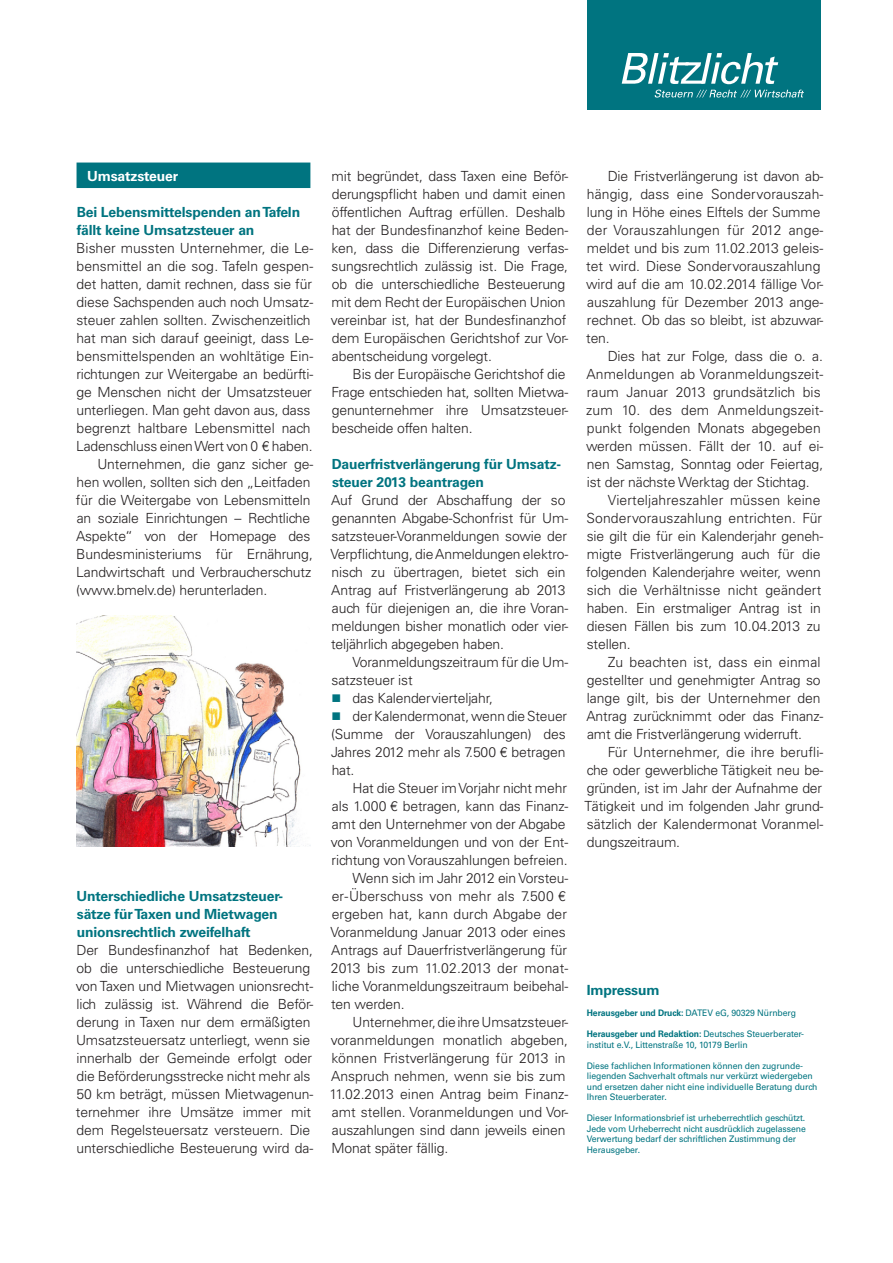
<style>
.page{position:relative;width:893px;height:1263px;background:#fff}
.page>*{position:absolute;margin:0;border:0;box-sizing:border-box;transform-origin:0 0}
.Grundtext{font:300 13.95px/18px "Univers LT Std";letter-spacing:-.01em;color:#231f20}
.Überschrift{font:700 13.95px/18px "Univers LT Std";letter-spacing:-.01em;color:#007480}
.Rubrikbalken{font:700 13.95px "Univers LT Std";letter-spacing:-.01em;color:#fff}
.t1{font:9px/10.5px "Univers LT Std";letter-spacing:-.01em;color:#007480;scale:.96 1}
.s1{font-weight:700}
</style>
<div class="page">
<div style="left:587px;top:0;width:234px;height:110px;background:#007480"></div>
<svg style="left:622px;top:53px;width:156px;height:31px"></svg>
<svg style="left:655px;top:90px;width:149px;height:8px"></svg>
<div style="left:77px;top:163px;width:233px;height:25px;background:#007480"></div>
<img style="left:77px;top:615px;width:233px;height:232px">
<p class="Rubrikbalken" style="left:87px;top:167px;width:93px">Umsatzsteuer</p>
<p class="Überschrift" style="left:77px;top:203px;width:225px">Bei Lebensmittelspenden an Tafeln fällt keine Umsatzsteuer an</p>
<p class="Grundtext" style="left:76px;top:239px;width:238px">Bisher mussten Unternehmer, die Le-</p>
<p class="Grundtext" style="left:77px;top:257px;width:238px">bensmittel an die sog. Tafeln gespen-</p>
<p class="Grundtext" style="left:77px;top:275px;width:237px">det hatten, damit rechnen, dass sie für</p>
<p class="Grundtext" style="left:77px;top:293px;width:238px">diese Sachspenden auch noch Umsatz-</p>
<p class="Grundtext" style="left:76px;top:311px;width:235px">steuer zahlen sollten. Zwischenzeitlich</p>
<p class="Grundtext" style="left:77px;top:329px;width:238px">hat man sich darauf geeinigt, dass Le-</p>
<p class="Grundtext" style="left:77px;top:347px;width:238px">bensmittelspenden an wohltätige Ein-</p>
<p class="Grundtext" style="left:76px;top:365px;width:238px">richtungen zur Weitergabe an bedürfti-</p>
<p class="Grundtext" style="left:77px;top:383px;width:237px">ge Menschen nicht der Umsatzsteuer</p>
<p class="Grundtext" style="left:76px;top:401px;width:236px">unterliegen. Man geht davon aus, dass</p>
<p class="Grundtext" style="left:77px;top:419px;width:235px">begrenzt haltbare Lebensmittel nach</p>
<p class="Grundtext" style="left:76px;top:437px;width:238px">Ladenschluss einen Wert von 0 € haben.</p>
<p class="Grundtext" style="left:97px;top:455px;width:217px">Unternehmen, die ganz sicher ge-</p>
<p class="Grundtext" style="left:77px;top:473px;width:235px">hen wollen, sollten sich den „Leitfaden</p>
<p class="Grundtext" style="left:76px;top:491px;width:236px">für die Weitergabe von Lebensmitteln</p>
<p class="Grundtext" style="left:77px;top:509px;width:235px">an soziale Einrichtungen – Rechtliche</p>
<p class="Grundtext" style="left:76px;top:527px;width:236px">Aspekte“ von der Homepage des</p>
<p class="Grundtext" style="left:76px;top:545px;width:238px">Bundesministeriums für Ernährung,</p>
<p class="Grundtext" style="left:76px;top:563px;width:237px">Landwirtschaft und Verbraucherschutz</p>
<p class="Grundtext" style="left:76px;top:581px;width:193px">(www.bmelv.de) herunterladen.</p>
<p class="Überschrift" style="left:76px;top:887px;width:208px">Unterschiedliche Umsatzsteuer&shy;sätze für Taxen und Mietwagen unionsrechtlich zweifelhaft</p>
<p class="Grundtext" style="left:76px;top:941px;width:239px">Der Bundesfinanzhof hat Bedenken, ob die unterschiedliche Besteuerung von Taxen und Mietwagen unionsrecht&shy;lich zulässig ist. Während die Beför&shy;derung in Taxen nur dem ermäßigten Umsatzsteuersatz unterliegt, wenn sie innerhalb der Gemeinde erfolgt oder die Beförderungsstrecke nicht mehr als 50 km beträgt, müssen Mietwagenun&shy;ternehmer ihre Umsätze immer mit dem Regelsteuersatz versteuern. Die unterschiedliche Besteuerung wird da-</p>
<p class="Grundtext" style="left:331px;top:167px;width:239px">mit begründet, dass Taxen eine Beför&shy;derungspflicht haben und damit einen öffentlichen Auftrag erfüllen. Deshalb hat der Bundesfinanzhof keine Beden&shy;ken, dass die Differenzierung verfas&shy;sungsrechtlich zulässig ist. Die Frage, ob die unterschiedliche Besteuerung mit dem Recht der Europäischen Union vereinbar ist, hat der Bundesfinanzhof dem Europäischen Gerichtshof zur Vor&shy;abentscheidung vorgelegt.</p>
<p class="Grundtext" style="left:331px;top:365px;width:238px;text-indent:21px">Bis der Europäische Gerichtshof die Frage entschieden hat, sollten Mietwa&shy;genunternehmer ihre Umsatzsteuer&shy;bescheide offen halten.</p>
<p class="Überschrift" style="left:332px;top:455px;width:231px">Dauerfristverlängerung für Umsatz&shy;steuer 2013 beantragen</p>
<p class="Grundtext" style="left:330px;top:491px;width:239px">Auf Grund der Abschaffung der so genannten Abgabe-Schonfrist für Um&shy;satzsteuer-Voranmeldungen sowie der Verpflichtung, die Anmeldungen elektro&shy;nisch zu übertragen, bietet sich ein Antrag auf Fristverlängerung ab 2013 auch für diejenigen an, die ihre Voran&shy;meldungen bisher monatlich oder vier&shy;teljährlich abgegeben haben.</p>
<p class="Grundtext" style="left:332px;top:653px;width:238px;text-indent:21px">Voranmeldungszeitraum für die Um&shy;satzsteuer ist</p>
<p class="Grundtext" style="left:353px;top:689px;width:142px">das Kalendervierteljahr,</p>
<p class="Grundtext" style="left:331px;top:707px;width:238px;text-align:justify;text-indent:22px">der Kalendermonat, wenn die Steuer (Summe der Vorauszahlungen) des Jahres 2012 mehr als 7.500 € betragen hat.</p>
<p class="Grundtext" style="left:331px;top:779px;width:239px;text-indent:22px">Hat die Steuer im Vorjahr nicht mehr als 1.000 € betragen, kann das Finanz&shy;amt den Unternehmer von der Abgabe von Voranmeldungen und von der Ent&shy;richtung von Vorauszahlungen befreien.</p>
<p class="Grundtext" style="left:330px;top:869px;width:239px;text-indent:22px">Wenn sich im Jahr 2012 ein Vorsteu&shy;er-Überschuss von mehr als 7.500 € ergeben hat, kann durch Abgabe der Voranmeldung Januar 2013 oder eines Antrags auf Dauerfristverlängerung für 2013 bis zum 11.02.2013 der monat&shy;liche Voranmeldungszeitraum beibehal&shy;ten werden.</p>
<p class="Grundtext" style="left:329px;top:1013px;width:240px;text-indent:23px">Unternehmer, die ihre Umsatzsteuer&shy;voranmeldungen monatlich abgeben, können Fristverlängerung für 2013 in Anspruch nehmen, wenn sie bis zum 11.02.2013 einen Antrag beim Finanz&shy;amt stellen. Voranmeldungen und Vor&shy;auszahlungen sind dann jeweils einen Monat später fällig.</p>
<p class="Grundtext" style="left:586px;top:167px;width:239px;text-indent:22px">Die Fristverlängerung ist davon ab&shy;hängig, dass eine Sondervorauszah&shy;lung in Höhe eines Elftels der Summe der Vorauszahlungen für 2012 ange&shy;meldet und bis zum 11.02.2013 geleis&shy;tet wird. Diese Sondervorauszahlung wird auf die am 10.02.2014 fällige Vor&shy;auszahlung für Dezember 2013 ange&shy;rechnet. Ob das so bleibt, ist abzuwar&shy;ten.</p>
<p class="Grundtext" style="left:586px;top:347px;width:239px;text-indent:22px">Dies hat zur Folge, dass die o. a.<br>Anmeldungen ab Voranmeldungszeit&shy;raum Januar 2013 grundsätzlich bis zum 10. des dem Anmeldungszeit&shy;punkt folgenden Monats abgegeben werden müssen. Fällt der 10. auf ei&shy;nen Samstag, Sonntag oder Feiertag, ist der nächste Werktag der Stichtag.</p>
<p class="Grundtext" style="left:586px;top:491px;width:239px;text-indent:21px">Vierteljahreszahler müssen keine Sondervorauszahlung entrichten. Für sie gilt die für ein Kalenderjahr geneh&shy;migte Fristverlängerung auch für die folgenden Kalenderjahre weiter, wenn sich die Verhältnisse nicht geändert haben. Ein erstmaliger Antrag ist in diesen Fällen bis zum 10.04.2013 zu stellen.</p>
<p class="Grundtext" style="left:586px;top:653px;width:239px;text-indent:21px">Zu beachten ist, dass ein einmal gestellter und genehmigter Antrag so lange gilt, bis der Unternehmer den Antrag zurücknimmt oder das Finanz&shy;amt die Fristverlängerung widerruft.</p>
<p class="Grundtext" style="left:585px;top:743px;width:240px;text-align:justify;text-indent:23px">Für Unternehmer, die ihre berufli&shy;che oder gewerbliche Tätigkeit neu be&shy;gründen, ist im Jahr der Aufnahme der Tätigkeit und im folgenden Jahr grund&shy;sätzlich der Kalendermonat Voranmel&shy;dungszeitraum.</p>
<p class="Überschrift" style="left:587px;top:981px;width:74px">Impressum</p>
<p class="t1" style="left:587px;top:1008px;width:219px"><span class="s1">Herausgeber und Druck:</span> DATEV eG, 90329 Nürnberg</p>
<p class="t1" style="left:587px;top:1029px;width:228px"><span class="s1">Herausgeber und Redaktion:</span> Deutsches Steuerberater&shy;institut e.V., Littenstraße 10, 10179 Berlin</p>
<p class="t1" style="left:587px;top:1060px;width:242px">Diese fachlichen Informationen können den zugrunde&shy;liegenden Sachverhalt oftmals nur verkürzt wiedergeben und ersetzen daher nicht eine individuelle Beratung durch Ihren Steuerberater.</p>
<p class="t1" style="left:587px;top:1113px;width:230px">Dieser Informationsbrief ist urheberrechtlich geschützt.<br>Jede vom Urheberrecht nicht ausdrücklich zugelassene Verwertung bedarf der schriftlichen Zustimmung der Herausgeber.</p>
</div>
